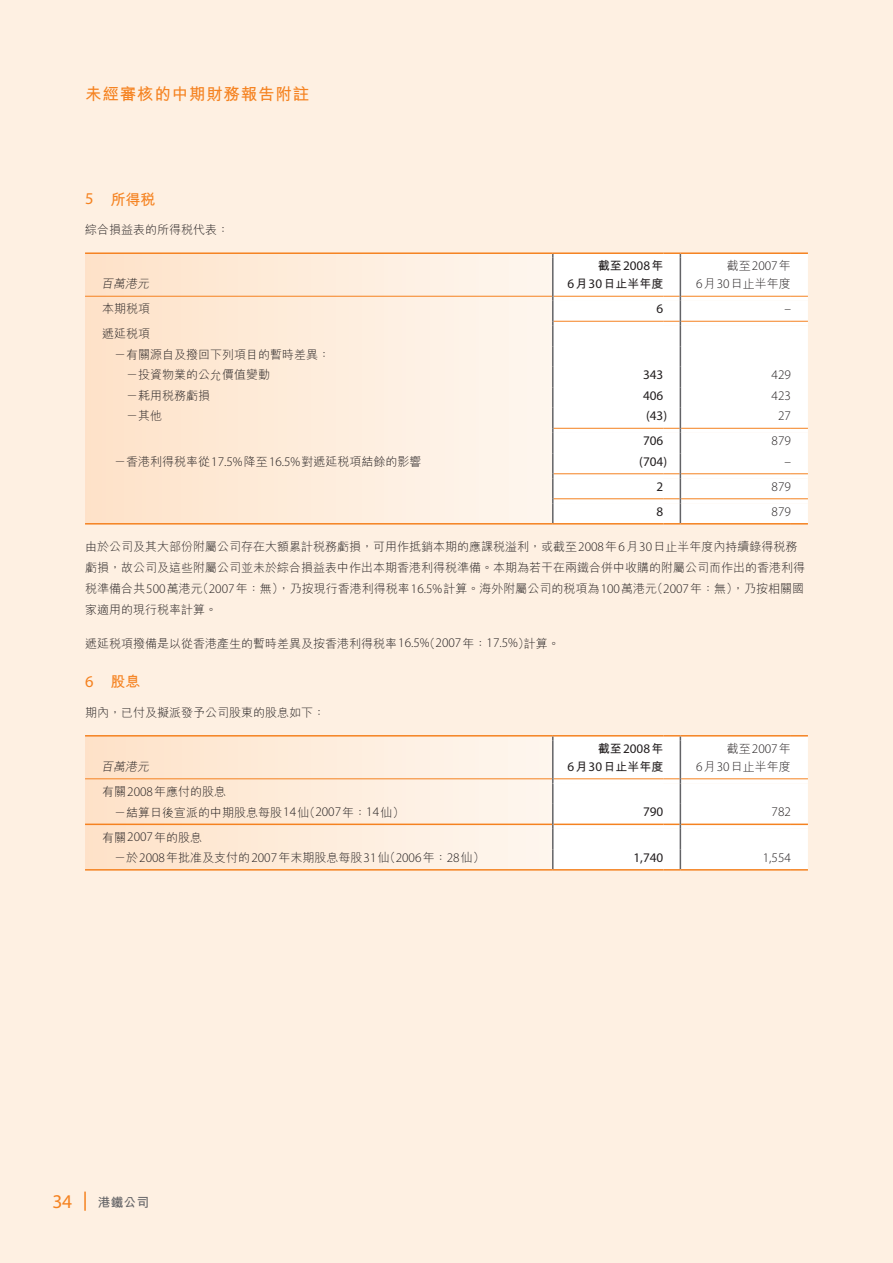
<style>
.page{position:relative;width:893px;height:1263px;background:#fef0e2}
.page>*{position:absolute;margin:0;border:0;box-sizing:border-box;transform-origin:0 0}
.t1{font:19.5px "Myriad MM";color:#f58220}
.t2{font:700 16.5px "M Hei HK";letter-spacing:.05em;color:#f58220}
.t3{font:700 15px "M Hei HK";color:#f58220}
.t4{font:13.2px "Myriad Pro";color:#231f20}
.t5{font:300 13.2px "Myriad Pro";color:#231f20}
.t6{font:700 12.75px "M Hei HK";color:#636366}
.t7{font:300 12px/21px "M Hei HK";color:#231f20}
.t8{font:700 12px "M Hei HK";color:#231f20}
.t9{font:italic 300 12px "M Hei HK";color:#231f20}
.s1{font-family:"Myriad Pro";font-weight:400;font-size:16.5px}
.s2{font-family:"M Hei HK";font-weight:700;font-size:12px}
.s3{font-family:"Myriad Pro";font-weight:400;font-size:13.2px}
.s4{font-family:"M Hei HK";font-size:12px}
.s5{font-family:"Myriad Pro";font-size:13.2px}
</style>
<div class="page">
<hr style="left:84px;top:1191px;width:2px;height:20px;background:#f58220">
<svg style="left:85px;top:254px;width:467px;height:269px"></svg>
<div style="left:554px;top:254px;width:254px;height:47px;background:#fff"></div>
<div style="left:554px;top:301px;width:254px;height:222px;background:#fff"></div>
<svg style="left:85px;top:321px;width:467px;height:5px"></svg>
<hr style="left:85px;top:252px;width:468px;height:2px;background:#f58220">
<hr style="left:553px;top:252px;width:110px;height:2px;background:#f58220">
<hr style="left:680px;top:252px;width:111px;height:2px;background:#f58220">
<svg style="left:791px;top:252px;width:17px;height:2px"></svg>
<hr style="left:85px;top:523px;width:468px;height:1px;background:#f58220">
<hr style="left:553px;top:523px;width:110px;height:1px;background:#f58220">
<hr style="left:680px;top:523px;width:111px;height:1px;background:#f58220">
<svg style="left:791px;top:523px;width:17px;height:1px"></svg>
<hr style="left:85px;top:296px;width:467px;height:1px;background:#f58220">
<hr style="left:554px;top:296px;width:109px;height:1px;background:#f58220">
<hr style="left:681px;top:296px;width:110px;height:1px;background:#f58220">
<svg style="left:791px;top:296px;width:17px;height:1px"></svg>
<hr style="left:554px;top:321px;width:109px;height:1px;background:#f58220">
<hr style="left:681px;top:321px;width:110px;height:1px;background:#f58220">
<svg style="left:791px;top:321px;width:17px;height:1px"></svg>
<hr style="left:554px;top:428px;width:109px;height:1px;background:#f58220">
<hr style="left:681px;top:428px;width:110px;height:1px;background:#f58220">
<svg style="left:791px;top:428px;width:17px;height:1px"></svg>
<hr style="left:554px;top:473px;width:109px;height:1px;background:#f58220">
<hr style="left:681px;top:473px;width:110px;height:1px;background:#f58220">
<svg style="left:791px;top:473px;width:17px;height:1px"></svg>
<hr style="left:554px;top:498px;width:109px;height:1px;background:#f58220">
<hr style="left:681px;top:498px;width:110px;height:1px;background:#f58220">
<svg style="left:791px;top:498px;width:17px;height:1px"></svg>
<hr style="left:554px;top:300px;width:109px;height:1px;background:#fff">
<hr style="left:554px;top:325px;width:109px;height:1px;background:#fff">
<hr style="left:554px;top:432px;width:109px;height:1px;background:#fff">
<hr style="left:554px;top:478px;width:109px;height:1px;background:#fff">
<hr style="left:554px;top:503px;width:109px;height:1px;background:#fff">
<svg style="left:663px;top:252px;width:18px;height:6px"></svg>
<hr style="left:552px;top:258px;width:2px;height:38px;background:#636366">
<hr style="left:680px;top:258px;width:1px;height:38px;background:#636366">
<hr style="left:552px;top:301px;width:2px;height:20px;background:#636366">
<hr style="left:552px;top:326px;width:2px;height:20px;background:#636366">
<hr style="left:552px;top:346px;width:2px;height:21px;background:#636366">
<hr style="left:552px;top:367px;width:2px;height:20px;background:#636366">
<hr style="left:552px;top:387px;width:2px;height:21px;background:#636366">
<hr style="left:552px;top:408px;width:2px;height:20px;background:#636366">
<hr style="left:552px;top:433px;width:2px;height:20px;background:#636366">
<hr style="left:552px;top:453px;width:2px;height:21px;background:#636366">
<hr style="left:552px;top:478px;width:2px;height:21px;background:#636366">
<hr style="left:552px;top:503px;width:2px;height:20px;background:#636366">
<svg style="left:663px;top:296px;width:18px;height:228px"></svg>
<svg style="left:85px;top:736px;width:467px;height:133px"></svg>
<hr style="left:85px;top:778px;width:467px;height:1px;background:#f58220">
<hr style="left:85px;top:735px;width:468px;height:1px;background:#f58220">
<hr style="left:85px;top:823px;width:467px;height:2px;background:#f58220">
<hr style="left:85px;top:869px;width:468px;height:1px;background:#f58220">
<svg style="left:552px;top:735px;width:256px;height:135px"></svg>
<hr style="left:554px;top:783px;width:109px;height:1px;background:#fff">
<h2 class="t2" style="left:85px;top:82px;width:226px">未經審核的中期財務報告附註</h2>
<p class="t3" style="left:85px;top:188px;width:72px"><span class="s1">5</span> 所得稅</p>
<p class="t7" style="left:85px;top:219px;width:145px">綜合損益表的所得稅代表：</p>
<p class="t9" style="left:101px;top:276px;width:52px">百萬港元</p>
<p class="t4" style="left:598px;top:258px;width:67px"><span class="s2">截至</span>2008<span class="s2">年</span></p>
<p class="t8" style="left:567px;top:275px;width:97px"><span class="s3">6</span>月<span class="s3">30</span>日止半年度</p>
<p class="t5" style="left:727px;top:258px;width:66px"><span class="s4">截至</span>2007<span class="s4">年</span></p>
<p class="t7" style="left:696px;top:273px;width:96px"><span class="s5">6</span>月<span class="s5">30</span>日止半年度</p>
<p class="t7" style="left:102px;top:298px;width:49px">本期稅項</p>
<p class="t4" style="left:657px;top:301px;width:8px">6</p>
<p class="t5" style="left:784px;top:301px;width:8px">–</p>
<p class="t7" style="left:102px;top:323px;width:49px">遞延稅項</p>
<p class="t7" style="left:114px;top:344px;width:217px">－有關源自及撥回下列項目的暫時差異：</p>
<p class="t7" style="left:126px;top:364px;width:145px">－投資物業的公允價值變動</p>
<p class="t4" style="left:643px;top:367px;width:22px">343</p>
<p class="t5" style="left:772px;top:367px;width:21px">429</p>
<p class="t7" style="left:126px;top:385px;width:85px">－耗用稅務虧損</p>
<p class="t4" style="left:643px;top:387px;width:22px">406</p>
<p class="t5" style="left:772px;top:387px;width:21px">423</p>
<p class="t7" style="left:126px;top:405px;width:37px">－其他</p>
<p class="t4" style="left:646px;top:408px;width:23px">(43)</p>
<p class="t5" style="left:778px;top:408px;width:14px">27</p>
<p class="t4" style="left:643px;top:433px;width:22px">706</p>
<p class="t5" style="left:772px;top:433px;width:21px">879</p>
<p class="t7" style="left:114px;top:451px;width:309px">－香港利得稅率從<span class="s5">17.5%</span>降至<span class="s5">16.5%</span>對遞延稅項結餘的影響</p>
<p class="t4" style="left:639px;top:453px;width:29px">(704)</p>
<p class="t5" style="left:784px;top:453px;width:8px">–</p>
<p class="t4" style="left:657px;top:478px;width:8px">2</p>
<p class="t5" style="left:772px;top:478px;width:21px">879</p>
<p class="t4" style="left:657px;top:503px;width:8px">8</p>
<p class="t5" style="left:772px;top:503px;width:21px">879</p>
<p class="t7" style="left:85px;top:535px;width:721px">由於公司及其大部份附屬公司存在大額累計稅務虧損，可用作抵銷本期的應課稅溢利，或截至<span class="s5">2008</span>年<span class="s5">6</span>月<span class="s5">30</span>日止半年度內持續錄得稅務虧損，故公司及這些附屬公司並未於綜合損益表中作出本期香港利得稅準備。本期為若干在兩鐵合併中收購的附屬公司而作出的香港利得稅準備合共<span class="s5">500</span>萬港元（<span class="s5">2007</span>年：無），乃按現行香港利得稅率<span class="s5">16.5%</span>計算。海外附屬公司的稅項為<span class="s5">100</span>萬港元（<span class="s5">2007</span>年：無），乃按相關國家適用的現行稅率計算。</p>
<p class="t7" style="left:85px;top:632px;width:476px">遞延稅項撥備是以從香港產生的暫時差異及按香港利得稅率<span class="s5">16.5%</span>（<span class="s5">2007</span>年：<span class="s5">17.5%</span>）計算。</p>
<p class="t3" style="left:85px;top:671px;width:57px"><span class="s1">6</span> 股息</p>
<p class="t7" style="left:85px;top:701px;width:241px">期內，已付及擬派發予公司股東的股息如下：</p>
<p class="t9" style="left:101px;top:758px;width:52px">百萬港元</p>
<p class="t7" style="left:114px;top:781px;width:292px;line-height:20.5px;text-indent:-12px">有關<span class="s5">2008</span>年應付的股息<br>－結算日後宣派的中期股息每股<span class="s5">14</span>仙（<span class="s5">2007</span>年：<span class="s5">14</span>仙）</p>
<p class="t7" style="left:114px;top:826px;width:372px;line-height:20.5px;text-indent:-12px">有關<span class="s5">2007</span>年的股息<br>－於<span class="s5">2008</span>年批准及支付的<span class="s5">2007</span>年末期股息每股<span class="s5">31</span>仙（<span class="s5">2006</span>年：<span class="s5">28</span>仙）</p>
<p class="t4" style="left:598px;top:740px;width:67px"><span class="s2">截至</span>2008<span class="s2">年</span></p>
<p class="t8" style="left:567px;top:758px;width:97px"><span class="s3">6</span>月<span class="s3">30</span>日止半年度</p>
<p class="t5" style="left:727px;top:740px;width:66px"><span class="s4">截至</span>2007<span class="s4">年</span></p>
<p class="t7" style="left:696px;top:756px;width:96px"><span class="s5">6</span>月<span class="s5">30</span>日止半年度</p>
<p class="t4" style="left:643px;top:804px;width:22px">790</p>
<p class="t5" style="left:772px;top:804px;width:21px">782</p>
<p class="t4" style="left:633px;top:849px;width:31px">1,740</p>
<p class="t5" style="left:763px;top:849px;width:30px">1,554</p>
<h1 class="t1" style="left:53px;top:1192px;width:20px">34</h1>
<p class="t6" style="left:98px;top:1193px;width:53px">港鐵公司</p>
</div>
